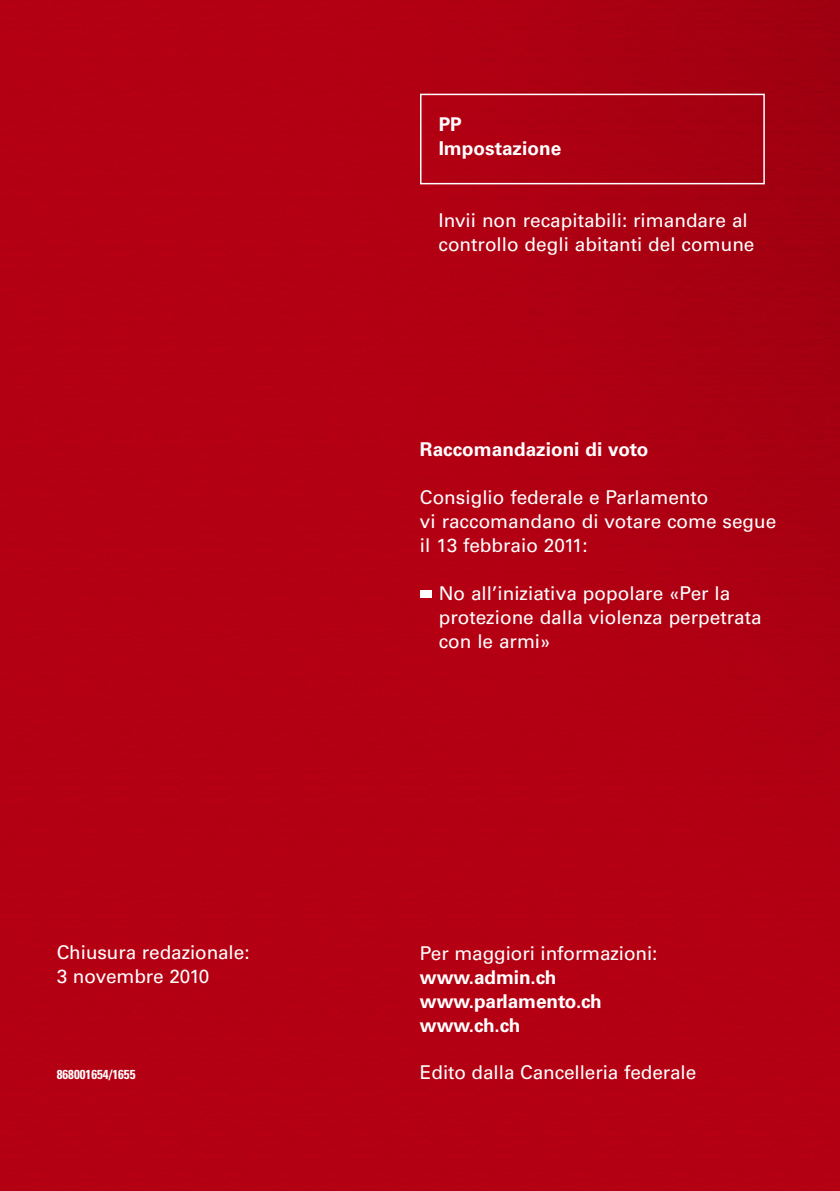
<style>
.page{position:relative;width:840px;height:1191px;background:#fff}
.page>*{position:absolute;margin:0;border:0;box-sizing:border-box;transform-origin:0 0}
.t1{font:19px/24px "Univers";color:#fff}
.t2{font:700 19px/24px "Univers";color:#fff}
.t3{font:700 condensed 13px "Univers";color:#fff}
</style>
<div class="page">
<img style="left:0;top:0;width:839px;height:1191px">
<div style="left:420px;top:94px;width:344px;height:90px;border:2px solid #fff"></div>
<div style="left:420px;top:590px;width:11px;height:7px;background:#fff"></div>
<p class="t2" style="left:438px;top:114px;width:124px">PP<br>Impostazione</p>
<p class="t1" style="left:438px;top:210px;width:317px">Invii non recapitabili: rimandare al controllo degli abitanti del comune</p>
<p class="t1" style="left:57px;top:942px;width:194px">Chiusura redazionale:<br>3 novembre 2010</p>
<p class="t2" style="left:420px;top:439px;width:230px">Raccomandazioni di voto</p>
<p class="t1" style="left:420px;top:487px;width:358px">Consiglio federale e Parlamento<br>vi raccomandano di votare come segue il 13 febbraio 2011:</p>
<p class="t1" style="left:438px;top:583px;width:324px">No all’iniziativa popolare «Per la protezione dalla violenza perpetrata con le armi»</p>
<p class="t1" style="left:420px;top:942px;width:239px">Per maggiori informazioni:</p>
<p class="t2" style="left:420px;top:966px;width:183px">www.admin.ch www.parlamento.ch www.ch.ch</p>
<p class="t3" style="left:57px;top:1070px;width:80px">868001654/1655</p>
<p class="t1" style="left:420px;top:1062px;width:277px">Edito dalla Cancelleria federale</p>
</div>
